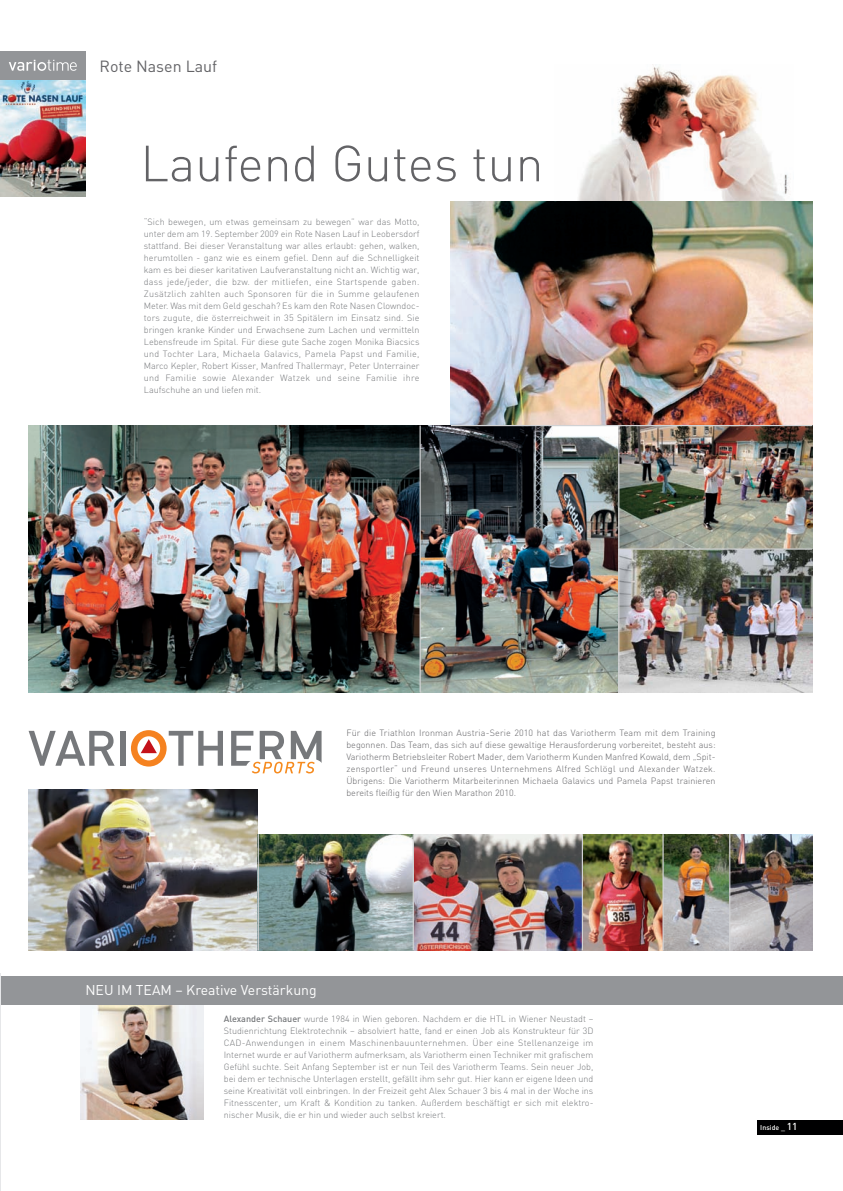
<style>
.page{position:relative;width:843px;height:1191px;background:#fff}
.page>*{position:absolute;margin:0;border:0;box-sizing:border-box;transform-origin:0 0}
.t1{font:300 50px "DIN";color:#636366}
.t2{font:16px "DIN";color:#636366}
.t3{font:14px "DIN";color:#fff}
.t4{font:300 9px/12px "DIN";color:#76787b;text-align:justify}
.t5{font:300 9px/12px "DIN";color:#636366;text-align:justify}
.t6{font:500 7px "DIN";color:#fff}
.s1{font-weight:500}
.s2{font-size:10px}
</style>
<div class="page">
<img style="left:81px;top:1004px;width:122px;height:115px">
<img style="left:554px;top:64px;width:239px;height:138px">
<img style="left:0;top:79px;width:85px;height:117px">
<div style="left:0;top:976px;width:842px;height:28px;background:#939598"></div>
<hr style="left:0;top:973px;width:1px;height:218px;background:#e6e7e9">
<div style="left:0;top:51px;width:85px;height:28px;background:#939598"></div>
<svg style="left:9px;top:60px;width:68px;height:11px"></svg>
<div style="left:757px;top:1120px;width:85px;height:14px;background:#000001"></div>
<img style="left:451px;top:202px;width:361px;height:223px">
<img style="left:29px;top:426px;width:589px;height:266px">
<img style="left:619px;top:426px;width:193px;height:266px">
<hr style="left:618px;top:548px;width:194px;height:2px;background:#d1d2d4">
<hr style="left:618px;top:426px;width:1px;height:266px;background:#d1d2d4">
<hr style="left:419px;top:426px;width:1px;height:266px;background:#d1d2d4">
<hr style="left:451px;top:425px;width:361px;height:1px;background:#d1d2d4">
<img style="left:259px;top:834px;width:553px;height:116px">
<img style="left:29px;top:790px;width:229px;height:160px">
<hr style="left:729px;top:834px;width:1px;height:116px;background:#d1d2d4">
<hr style="left:662px;top:834px;width:1px;height:116px;background:#d1d2d4">
<hr style="left:581px;top:834px;width:2px;height:116px;background:#d1d2d4">
<hr style="left:412px;top:834px;width:2px;height:116px;background:#d1d2d4">
<hr style="left:257px;top:834px;width:2px;height:116px;background:#d1d2d4">
<svg style="left:29px;top:731px;width:86px;height:35px"></svg>
<div style="left:120px;top:731px;width:6px;height:35px;background:#76787b"></div>
<svg style="left:131px;top:730px;width:92px;height:36px"></svg>
<svg style="left:231px;top:731px;width:91px;height:43px"></svg>
<h2 class="t2" style="left:99px;top:60px;width:119px">Rote Nasen Lauf</h2>
<h1 class="t1" style="left:140px;top:145px;width:404px">Laufend Gutes tun</h1>
<p class="t4" style="left:144px;top:217px;width:277px">“Sich bewegen, um etwas gemeinsam zu bewegen” war das Motto, unter dem am 19. September 2009 ein Rote Nasen Lauf in Leobersdorf stattfand. Bei dieser Veranstaltung war alles erlaubt: gehen, walken, herumtollen - ganz wie es einem gefiel. Denn auf die Schnelligkeit kam es bei dieser karitativen Laufveranstaltung nicht an. Wichtig war, dass jede/jeder, die bzw. der mitliefen, eine Startspende gaben.<br>Zusätzlich zahlten auch Sponsoren für die in Summe gelaufenen Meter. Was mit dem Geld geschah? Es kam den Rote Nasen Clowndoc&shy;tors zugute, die österreichweit in 35 Spitälern im Einsatz sind. Sie bringen kranke Kinder und Erwachsene zum Lachen und vermitteln Lebensfreude im Spital. Für diese gute Sache zogen Monika Biacsics und Tochter Lara, Michaela Galavics, Pamela Papst und Familie, Marco Kepler, Robert Kisser, Manfred Thallermayr, Peter Unterrainer und Familie sowie Alexander Watzek und seine Familie ihre Laufschuhe an und liefen mit.</p>
<p class="t5" style="left:346px;top:728px;width:370px">Für die Triathlon Ironman Austria-Serie 2010 hat das Variotherm Team mit dem Training begonnen. Das Team, das sich auf diese gewaltige Herausforderung vorbereitet, besteht aus:<br>Variotherm Betriebsleiter Robert Mader, dem Variotherm Kunden Manfred Kowald, dem „Spit&shy;zensportler“ und Freund unseres Unternehmens Alfred Schlögl und Alexander Watzek.<br>Übrigens: Die Variotherm Mitarbeiterinnen Michaela Galavics und Pamela Papst trainieren bereits fleißig für den Wien Marathon 2010.</p>
<h3 class="t3" style="left:85px;top:985px;width:233px">NEU IM TEAM – Kreative Verstärkung</h3>
<p class="t4" style="left:224px;top:1014px;width:371px"><span class="s1">Alexander Schauer</span> wurde 1984 in Wien geboren. Nachdem er die HTL in Wiener Neustadt – Studienrichtung Elektrotechnik – absolviert hatte, fand er einen Job als Konstrukteur für 3D CAD-Anwendungen in einem Maschinenbauunternehmen. Über eine Stellenanzeige im Internet wurde er auf Variotherm aufmerksam, als Variotherm einen Techniker mit grafischem Gefühl suchte. Seit Anfang September ist er nun Teil des Variotherm Teams. Sein neuer Job, bei dem er technische Unterlagen erstellt, gefällt ihm sehr gut. Hier kann er eigene Ideen und seine Kreativität voll einbringen. In der Freizeit geht Alex Schauer 3 bis 4 mal in der Woche ins Fitnesscenter, um Kraft &amp; Kondition zu tanken. Außerdem beschäftigt er sich mit elektro&shy;nischer Musik, die er hin und wieder auch selbst kreiert.</p>
<p class="t6" style="left:760px;top:1125px;width:39px">Inside _ <span class="s2">11</span></p>
</div>
